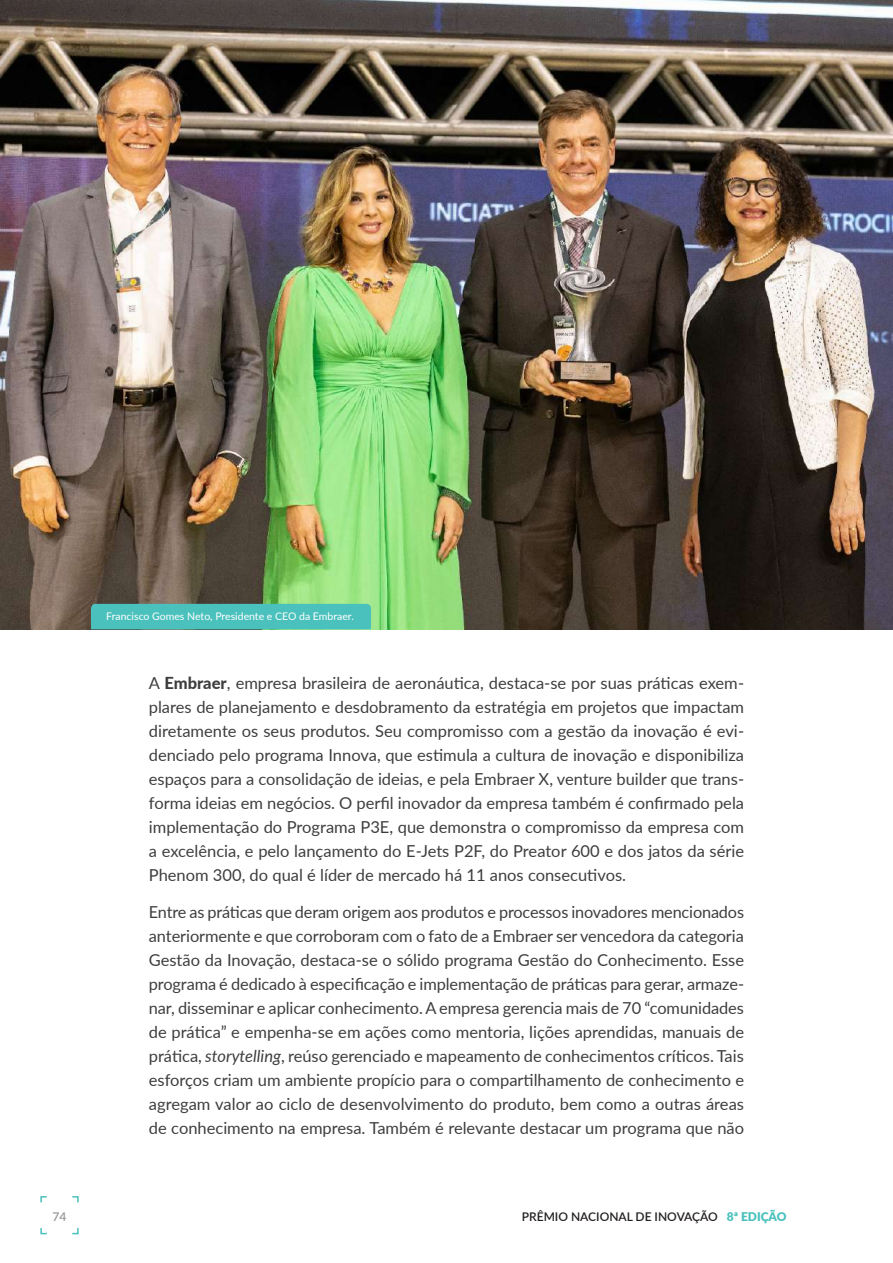
<style>
.page{position:relative;width:893px;height:1263px;background:#fff}
.page>*{position:absolute;margin:0;border:0;box-sizing:border-box;transform-origin:0 0}
.t1{font:16.5px/24px "Lato";color:#3e3e3f;text-align:justify}
.t2{font:600 12px "Lato";color:#231f20}
.t3{font:600 12px "Lato";color:#939598}
.t4{font:10.5px "Lato";color:#fff}
.s1{font-weight:800}
.s2{font-style:italic}
.s3{font-weight:900;color:#4ac1bc}
</style>
<div class="page">
<svg style="left:40px;top:1196px;width:7px;height:7px"></svg>
<svg style="left:40px;top:1228px;width:7px;height:7px"></svg>
<svg style="left:72px;top:1196px;width:7px;height:7px"></svg>
<svg style="left:72px;top:1228px;width:7px;height:7px"></svg>
<img style="left:0;top:0;width:893px;height:629px">
<div style="left:91px;top:604px;width:280px;height:25px;background:#4ac1bc"></div>
<p class="t4" style="left:106px;top:609px;width:249px">Francisco Gomes Neto, Presidente e CEO da Embraer.</p>
<p class="t1" style="left:149px;top:671px;width:597px">A <span class="s1">Embraer</span>, empresa brasileira de aeronáutica, destaca-se por suas práticas exem&shy;plares de planejamento e desdobramento da estratégia em projetos que impactam diretamente os seus produtos. Seu compromisso com a gestão da inovação é evi&shy;denciado pelo programa Innova, que estimula a cultura de inovação e disponibiliza espaços para a consolidação de ideias, e pela Embraer X, venture builder que trans&shy;forma ideias em negócios. O perfil inovador da empresa também é confirmado pela implementação do Programa P3E, que demonstra o compromisso da empresa com a excelência, e pelo lançamento do E-Jets P2F, do Preator 600 e dos jatos da série Phenom 300, do qual é líder de mercado há 11 anos consecutivos.</p>
<p class="t1" style="left:149px;top:899px;width:597px">Entre as práticas que deram origem aos produtos e processos inovadores mencionados anteriormente e que corroboram com o fato de a Embraer ser vencedora da categoria Gestão da Inovação, destaca-se o sólido programa Gestão do Conhecimento. Esse programa é dedicado à especificação e implementação de práticas para gerar, armaze&shy;nar, disseminar e aplicar conhecimento. A empresa gerencia mais de 70 “comunidades de prática” e empenha-se em ações como mentoria, lições aprendidas, manuais de prática, <span class="s2">storytelling</span>, reúso gerenciado e mapeamento de conhecimentos críticos. Tais esforços criam um ambiente propício para o compartilhamento de conhecimento e agregam valor ao ciclo de desenvolvimento do produto, bem como a outras áreas de conhecimento na empresa. Também é relevante destacar um programa que não</p>
<p class="t3" style="left:53px;top:1207px;width:15px">74</p>
<p class="t2" style="left:522px;top:1207px;width:266px">PRÊMIO NACIONAL DE INOVAÇÃO <span class="s3">8ª EDIÇÃO</span></p>
</div>
